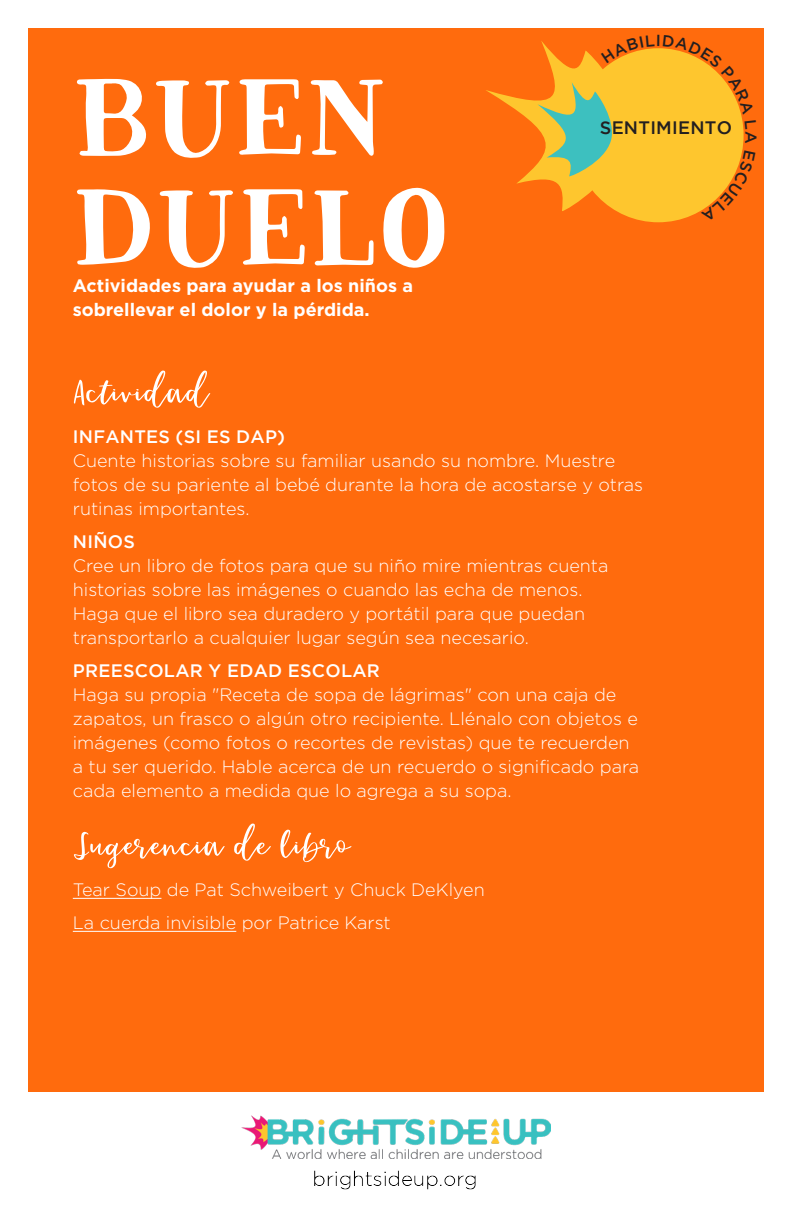
<style>
.page{position:relative;width:792px;height:1224px;background:#ff6b0d}
.page>*{position:absolute;margin:0;border:0;box-sizing:border-box;transform-origin:0 0}
.t1{font:164px "Magnolia Plantation";color:#fff}
.body_white{font:54px "Katiekate Solid";color:#fff}
.body_white-2{font:300 18px/24px "Gotham";color:#fff}
.body{font:700 18px/24px "Gotham";color:#fff}
.body-2{font:500 18px "Gotham";letter-spacing:.015em;color:#231f20}
.s1{font-weight:500}
</style>
<div class="page">
<div style="left:0;top:0;width:792px;height:1224px;border:28px solid #fff"></div>
<hr style="left:73px;top:898px;width:88px;height:1px;background:#fff">
<hr style="left:73px;top:931px;width:163px;height:1px;background:#fff">
<div style="left:0;top:1093px;width:792px;height:131px;background:#fff"></div>
<svg style="left:486px;top:41px;width:258px;height:182px"></svg>
<p class="t1" style="left:72px;top:40px;width:317px">BUEN</p>
<p class="t1" style="left:72px;top:150px;width:379px">DUELO</p>
<p class="body" style="left:73px;top:273px;width:342px">Actividades para ayudar a los niños a sobrellevar el dolor y la pérdida.</p>
<p class="body-2" style="left:600px;top:117px;width:134px">SENTIMIENTO</p>
<p class="body_white" style="left:73px;top:367px;width:139px">Actividad</p>
<p class="body_white-2" style="left:73px;top:424px;width:572px"><span class="s1">INFANTES (SI ES DAP)<br></span>Cuente historias sobre su familiar usando su nombre. Muestre fotos de su pariente al bebé durante la hora de acostarse y otras rutinas importantes.</p>
<p class="body_white-2" style="left:73px;top:529px;width:537px"><span class="s1">NIÑOS<br></span>Cree un libro de fotos para que su niño mire mientras cuenta historias sobre las imágenes o cuando las echa de menos.<br>Haga que el libro sea duradero y portátil para que puedan transportarlo a cualquier lugar según sea necesario.</p>
<p class="body_white-2" style="left:73px;top:658px;width:568px"><span class="s1">PREESCOLAR Y EDAD ESCOLAR<br></span>Haga su propia "Receta de sopa de lágrimas" con una caja de zapatos, un frasco o algún otro recipiente. Llénalo con objetos e imágenes (como fotos o recortes de revistas) que te recuerden a tu ser querido. Hable acerca de un recuerdo o significado para cada elemento a medida que lo agrega a su sopa.</p>
<p class="body_white" style="left:73px;top:820px;width:280px">Sugerencia de libro</p>
<p class="body_white-2" style="left:73px;top:877px;width:413px">Tear Soup de Pat Schweibert y Chuck DeKlyen</p>
<p class="body_white-2" style="left:73px;top:910px;width:319px">La cuerda invisible por Patrice Karst</p>
</div>
